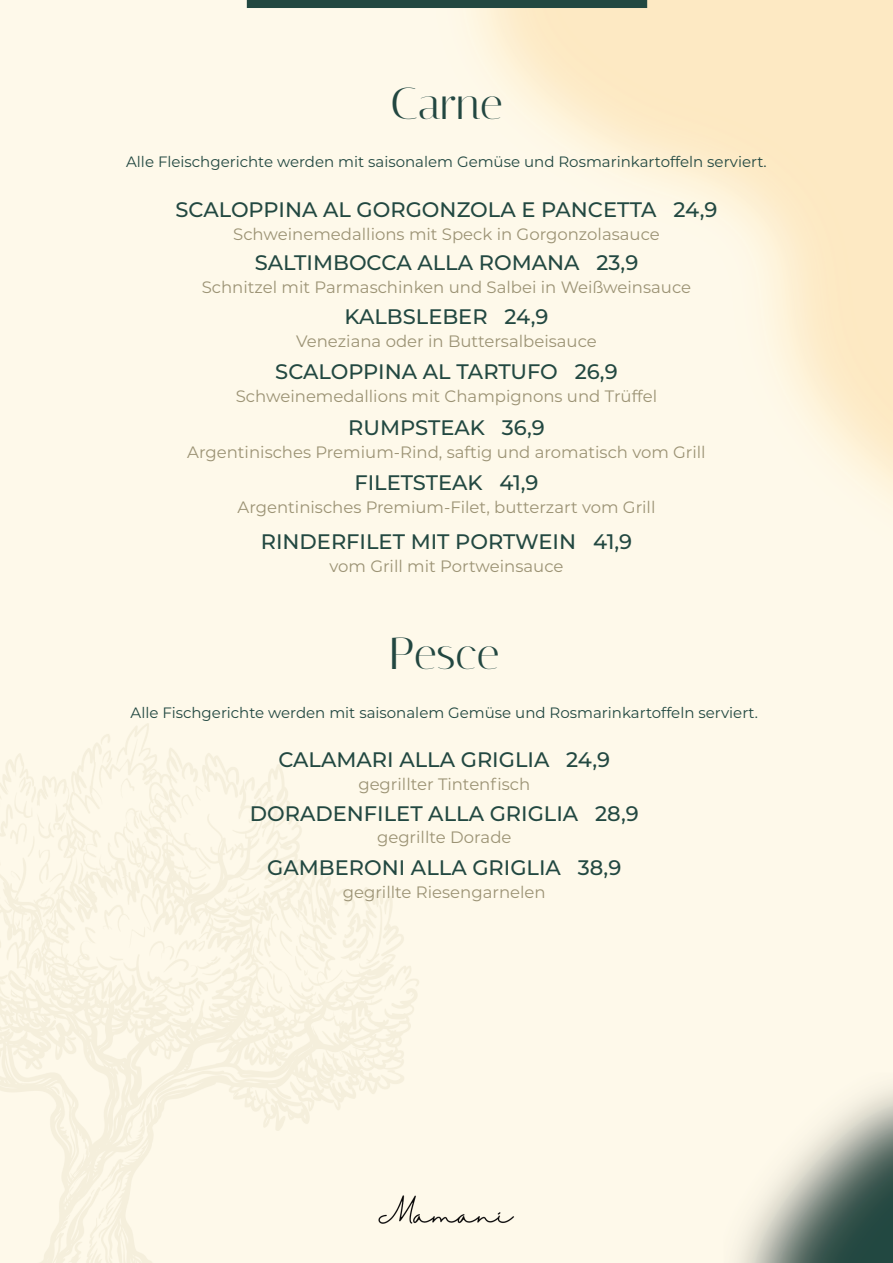
<style>
.page{position:relative;width:893px;height:1263px;background:#fff}
.page>*{position:absolute;margin:0;border:0;box-sizing:border-box;transform-origin:0 0}
.t1{font:45px "Italiana";letter-spacing:-.005em;color:#224741}
.t2{font:500 21px "Montserrat";color:#224841}
.t3{font:16.5px "Montserrat";color:#9c9375}
.t4{font:15px "Montserrat";color:#224841}
</style>
<div class="page">
<img style="left:0;top:0;width:893px;height:1263px">
<h1 class="t1" style="left:390px;top:77px;width:114px">Carne</h1>
<p class="t4" style="left:126px;top:152px;width:642px">Alle Fleischgerichte werden mit saisonalem Gemüse und Rosmarinkartoffeln serviert.</p>
<p class="t2" style="left:176px;top:195px;width:543px">SCALOPPINA AL GORGONZOLA E PANCETTA 24,9</p>
<p class="t3" style="left:233px;top:222px;width:428px">Schweinemedallions mit Speck in Gorgonzolasauce</p>
<p class="t2" style="left:255px;top:248px;width:385px">SALTIMBOCCA ALLA ROMANA 23,9</p>
<p class="t3" style="left:202px;top:276px;width:491px">Schnitzel mit Parmaschinken und Salbei in Weißweinsauce</p>
<p class="t2" style="left:345px;top:302px;width:205px">KALBSLEBER 24,9</p>
<p class="t3" style="left:296px;top:330px;width:302px">Veneziana oder in Buttersalbeisauce</p>
<p class="t2" style="left:275px;top:357px;width:344px">SCALOPPINA AL TARTUFO 26,9</p>
<p class="t3" style="left:236px;top:385px;width:423px">Schweinemedallions mit Champignons und Trüffel</p>
<p class="t2" style="left:348px;top:413px;width:198px">RUMPSTEAK 36,9</p>
<p class="t3" style="left:187px;top:440px;width:520px">Argentinisches Premium-Rind, saftig und aromatisch vom Grill</p>
<p class="t2" style="left:354px;top:468px;width:186px">FILETSTEAK 41,9</p>
<p class="t3" style="left:237px;top:496px;width:419px">Argentinisches Premium-Filet, butterzart vom Grill</p>
<p class="t2" style="left:261px;top:527px;width:373px">RINDERFILET MIT PORTWEIN 41,9</p>
<p class="t3" style="left:329px;top:555px;width:235px">vom Grill mit Portweinsauce</p>
<h1 class="t1" style="left:389px;top:628px;width:111px">Pesce</h1>
<p class="t4" style="left:131px;top:702px;width:629px">Alle Fischgerichte werden mit saisonalem Gemüse und Rosmarinkartoffeln serviert.</p>
<p class="t2" style="left:278px;top:745px;width:333px">CALAMARI ALLA GRIGLIA 24,9</p>
<p class="t3" style="left:358px;top:773px;width:173px">gegrillter Tintenfisch</p>
<p class="t2" style="left:250px;top:798px;width:390px">DORADENFILET ALLA GRIGLIA 28,9</p>
<p class="t3" style="left:377px;top:826px;width:136px">gegrillte Dorade</p>
<p class="t2" style="left:267px;top:853px;width:356px">GAMBERONI ALLA GRIGLIA 38,9</p>
<p class="t3" style="left:343px;top:881px;width:204px">gegrillte Riesengarnelen</p>
</div>
